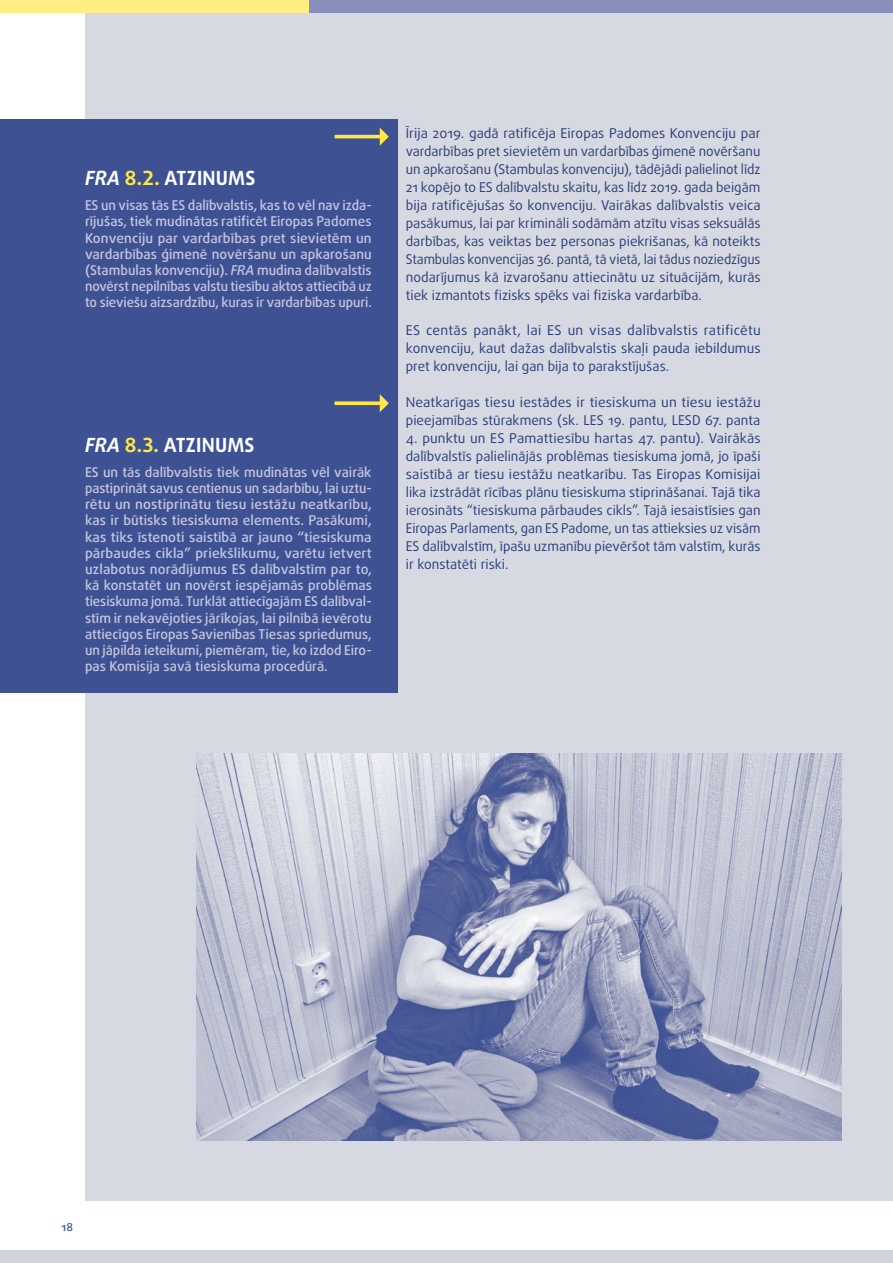
<style>
.page{position:relative;width:893px;height:1263px;background:#fff}
.page>*{position:absolute;margin:0;border:0;box-sizing:border-box;transform-origin:0 0}
.FRAOP_title{font:700 19.5px "Daxline Pro";letter-spacing:.01em;color:#fff}
.body_break{font:13.5px/18px "Daxline Pro";color:#2a3f79;text-align:justify}
.FRAOP_body{font:500 13.5px/16.2px "Daxline Pro";letter-spacing:-.005em;color:#c6c6df;text-align:justify}
.body{font:13.5px/18px "Daxline Pro";color:#2a3f79;text-align:justify}
.t1{font:500 11.25px "Daxline Pro";color:#3e5293}
.s1{font-style:italic}
.s2{color:#ffe847}
</style>
<div class="page">
<div style="left:85px;top:0;width:808px;height:1201px;background:#d7d9e2"></div>
<img style="left:196px;top:754px;width:646px;height:387px">
<div style="left:0;top:119px;width:397px;height:296px;background:#3e5293"></div>
<svg style="left:335px;top:128px;width:54px;height:18px"></svg>
<div style="left:0;top:386px;width:397px;height:306px;background:#3e5293"></div>
<svg style="left:335px;top:394px;width:54px;height:18px"></svg>
<div style="left:0;top:1250px;width:893px;height:13px;background:#d1d3de"></div>
<div style="left:307px;top:0;width:586px;height:13px;background:#8a8ebc"></div>
<div style="left:0;top:0;width:308px;height:13px;background:#ffee81"></div>
<p class="FRAOP_title" style="left:85px;top:165px;width:172px"><span class="s1">FRA</span> <span class="s2">8.2.</span> ATZINUMS</p>
<p class="FRAOP_body" style="left:85px;top:197px;width:288px">ES un visas tās ES dalībvalstis, kas to vēl nav izda&shy;rījušas, tiek mudinātas ratificēt Eiropas Padomes Konvenciju par vardarbības pret sievietēm un vardarbības ģimenē novēršanu un apkarošanu (Stambulas konvenciju). <span class="s1">FRA</span> mudina dalībvalstis novērst nepilnības valstu tiesību aktos attiecībā uz to sieviešu aizsardzību, kuras ir vardarbības upuri.</p>
<p class="FRAOP_title" style="left:85px;top:432px;width:171px"><span class="s1">FRA</span> <span class="s2">8.3.</span> ATZINUMS</p>
<p class="FRAOP_body" style="left:85px;top:464px;width:288px">ES un tās dalībvalstis tiek mudinātas vēl vairāk pastiprināt savus centienus un sadarbību, lai uztu&shy;rētu un nostiprinātu tiesu iestāžu neatkarību, kas ir būtisks tiesiskuma elements. Pasākumi, kas tiks īstenoti saistībā ar jauno “tiesiskuma pārbaudes cikla” priekšlikumu, varētu ietvert uzlabotus norādījumus ES dalībvalstīm par to, kā konstatēt un novērst iespējamās problēmas tiesiskuma jomā. Turklāt attiecīgajām ES dalībval&shy;stīm ir nekavējoties jārīkojas, lai pilnībā ievērotu attiecīgos Eiropas Savienības Tiesas spriedumus, un jāpilda ieteikumi, piemēram, tie, ko izdod Eiro&shy;pas Komisija savā tiesiskuma procedūrā.</p>
<p class="body_break" style="left:406px;top:124px;width:356px">Īrija 2019. gadā ratificēja Eiropas Padomes Konvenciju par vardarbības pret sievietēm un vardarbības ģimenē novēršanu un apkarošanu (Stambulas konvenciju), tādējādi palielinot līdz 21 kopējo to ES dalībvalstu skaitu, kas līdz 2019. gada beigām bija ratificējušas šo konvenciju. Vairākas dalībvalstis veica pasākumus, lai par krimināli sodāmām atzītu visas seksuālās darbības, kas veiktas bez personas piekrišanas, kā noteikts Stambulas konvencijas 36. pantā, tā vietā, lai tādus noziedzīgus nodarījumus kā izvarošanu attiecinātu uz situācijām, kurās tiek izmantots fizisks spēks vai fiziska vardarbība.</p>
<p class="body" style="left:406px;top:321px;width:356px">ES centās panākt, lai ES un visas dalībvalstis ratificētu konvenciju, kaut dažas dalībvalstis skaļi pauda iebildumus pret konvenciju, lai gan bija to parakstījušas.</p>
<p class="body_break" style="left:406px;top:393px;width:356px">Neatkarīgas tiesu iestādes ir tiesiskuma un tiesu iestāžu pieejamības stūrakmens (sk. LES 19. pantu, LESD 67. panta</p>
<p class="body_break" style="left:406px;top:429px;width:356px">4. punktu un ES Pamattiesību hartas 47. pantu). Vairākās dalībvalstīs palielinājās problēmas tiesiskuma jomā, jo īpaši saistībā ar tiesu iestāžu neatkarību. Tas Eiropas Komisijai lika izstrādāt rīcības plānu tiesiskuma stiprināšanai. Tajā tika ierosināts “tiesiskuma pārbaudes cikls”. Tajā iesaistīsies gan Eiropas Parlaments, gan ES Padome, un tas attieksies uz visām ES dalībvalstīm, īpašu uzmanību pievēršot tām valstīm, kurās ir konstatēti riski.</p>
<p class="t1" style="left:62px;top:1219px;width:13px">18</p>
</div>
